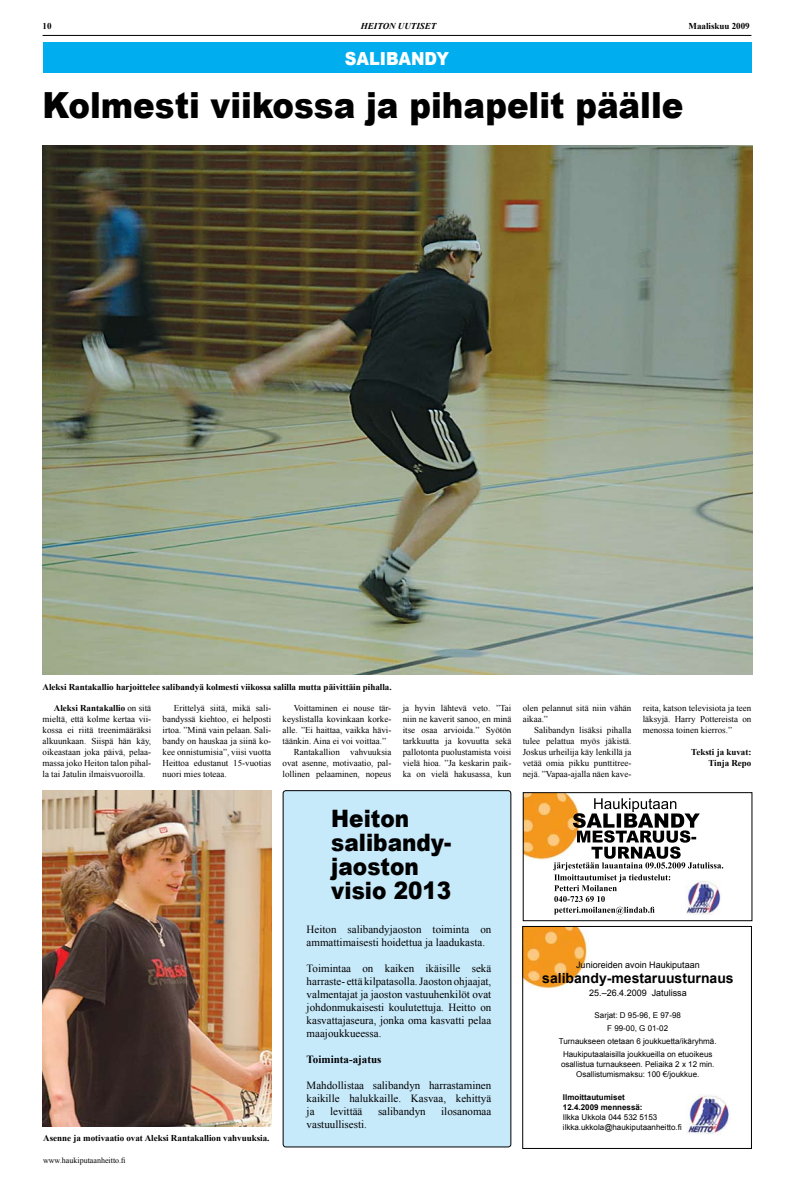
<style>
.page{position:relative;width:794px;height:1191px;background:#fff}
.page>*{position:absolute;margin:0;border:0;box-sizing:border-box;transform-origin:0 0}
.t1{font:900 36px "Arial";color:#000;scale:.9 1}
.t2{font:900 24px/24px "Arial";color:#000;scale:.9 1}
.t3{font:900 18px "Arial";color:#fff;scale:.9 1}
.t4{font:700 14px "Arial";color:#000}
.t5{font:11px/13px "Times New Roman";color:#000;text-align:justify}
.t6{font:700 11px "Times New Roman";color:#000}
.t7{font:9px/11px "Times New Roman";color:#000;text-align:justify}
.t8{font:700 9px/11px "Times New Roman";color:#000;text-align:right}
.t9{font:9px "Arial";color:#000}
.t10{font:italic 700 9px "Times New Roman";color:#000}
.t11{font:8px/12.8px "Arial";color:#000;text-align:center}
.t12{font:700 8px/10px "Arial";color:#000}
.t13{font:8px "Times New Roman";color:#000}
.s1{font-weight:700}
</style>
<div class="page">
<div style="left:283px;top:790px;width:228px;height:357px;background:#c7eafb;border-radius:3px"></div>
<div style="left:283px;top:790px;width:228px;height:357px;border:1px solid #000;border-radius:3px"></div>
<hr style="left:43px;top:35px;width:708px;height:1px;background:#000">
<div style="left:43px;top:43px;width:708px;height:30px;background:#00aeef"></div>
<img style="left:43px;top:146px;width:709px;height:528px">
<img style="left:43px;top:790px;width:228px;height:336px">
<img style="left:525px;top:794px;width:48px;height:67px">
<svg style="left:553px;top:798px;width:170px;height:116px"></svg>
<div style="left:523px;top:792px;width:229px;height:129px;border:1px solid #000"></div>
<img style="left:524px;top:928px;width:64px;height:61px">
<img style="left:687px;top:1094px;width:43px;height:40px">
<div style="left:522px;top:926px;width:230px;height:223px;border:1px solid #000"></div>
<p class="t8" style="left:43px;top:20px;width:10px">10</p>
<p class="t10" style="left:361px;top:20px;width:77px">HEITON UUTISET</p>
<p class="t8" style="left:688px;top:20px;width:63px">Maaliskuu 2009</p>
<h3 class="t3" style="left:345px;top:45px;width:118px">SALIBANDY</h3>
<h1 class="t1" style="left:43px;top:79px;width:713px">Kolmesti viikossa ja pihapelit päälle</h1>
<p class="t8" style="left:43px;top:681px;width:351px">Aleksi Rantakallio harjoittelee salibandyä kolmesti viikossa salilla mutta päivittäin pihalla.</p>
<p class="t7" style="left:43px;top:702px;width:110px;text-indent:11px"><span class="s1">Aleksi Rantakallio</span> on sitä mieltä, että kolme kertaa vii&shy;kossa ei riitä treenimääräksi alkuunkaan. Siispä hän käy, oikeastaan joka päivä, pelaa&shy;massa joko Heiton talon pihal&shy;la tai Jatulin ilmaisvuoroilla.</p>
<p class="t7" style="left:163px;top:702px;width:110px;text-indent:11px">Erittelyä siitä, mikä sali&shy;bandyssä kiehtoo, ei helposti irtoa. ”Minä vain pelaan. Sali&shy;bandy on hauskaa ja siinä ko&shy;kee onnistumisia”, viisi vuotta Heittoa edustanut 15-vuotias nuori mies toteaa.</p>
<p class="t7" style="left:294px;top:702px;width:99px">Voittaminen ei nouse tär-</p>
<p class="t7" style="left:283px;top:713px;width:110px">keyslistalla kovinkaan korke-</p>
<p class="t7" style="left:283px;top:724px;width:110px">alle. ”Ei haittaa, vaikka hävi-</p>
<p class="t7" style="left:283px;top:735px;width:105px">täänkin. Aina ei voi voittaa.”</p>
<p class="t7" style="left:294px;top:746px;width:99px">Rantakallion vahvuuksia</p>
<p class="t7" style="left:283px;top:757px;width:110px">ovat asenne, motivaatio, pal-</p>
<p class="t7" style="left:283px;top:768px;width:110px">lollinen pelaaminen, nopeus</p>
<p class="t7" style="left:403px;top:702px;width:110px">ja hyvin lähtevä veto. ”Tai niin ne kaverit sanoo, en minä itse osaa arvioida.” Syötön tarkkuutta ja kovuutta sekä pallotonta puolustamista voisi vielä hioa. ”Ja keskarin paik&shy;ka on vielä hakusassa, kun</p>
<p class="t7" style="left:523px;top:702px;width:110px">olen pelannut sitä niin vähän aikaa.”</p>
<p class="t7" style="left:523px;top:724px;width:110px;text-indent:11px">Salibandyn lisäksi pihalla tulee pelattua myös jäkistä.<br>Joskus urheilija käy lenkillä ja vetää omia pikku punttitree&shy;nejä. ”Vapaa-ajalla näen kave-</p>
<p class="t7" style="left:643px;top:702px;width:110px">reita, katson televisiota ja teen läksyjä. Harry Pottereista on menossa toinen kierros.”</p>
<p class="t8" style="left:691px;top:746px;width:62px">Teksti ja kuvat:<br>Tinja Repo</p>
<h2 class="t2" style="left:331px;top:805px;width:135px">Heiton salibandy&shy;jaoston visio 2013</h2>
<p class="t8" style="left:43px;top:1132px;width:228px">Asenne ja motivaatio ovat Aleksi Rantakallion vahvuuksia.</p>
<p class="t13" style="left:43px;top:1154px;width:84px">www.haukiputaanheitto.fi</p>
<p class="t5" style="left:307px;top:922px;width:186px">Heiton salibandyjaoston toiminta on ammattimaisesti hoidettua ja laadukasta.</p>
<p class="t5" style="left:307px;top:961px;width:186px">Toimintaa on kaiken ikäisille sekä harraste- että kilpatasolla. Jaoston ohjaajat, valmentajat ja jaoston vastuuhenkilöt ovat johdonmukaisesti koulutettuja. Heitto on kasvattajaseura, jonka oma kasvatti pelaa maajoukkueessa.</p>
<p class="t6" style="left:307px;top:1051px;width:76px">Toiminta-ajatus</p>
<p class="t5" style="left:307px;top:1078px;width:186px">Mahdollistaa salibandyn harrastaminen kaikille halukkaille. Kasvaa, kehittyä ja</p>
<p class="t5" style="left:330px;top:1104px;width:34px">levittää</p>
<p class="t5" style="left:378px;top:1104px;width:49px">salibandyn</p>
<p class="t5" style="left:441px;top:1104px;width:52px">ilosanomaa</p>
<p class="t5" style="left:307px;top:1117px;width:62px">vastuullisesti.</p>
<p class="t9" style="left:576px;top:958px;width:125px">Junioreiden avoin Haukiputaan</p>
<h3 class="t4" style="left:542px;top:969px;width:193px">salibandy-mestaruusturnaus</h3>
<p class="t9" style="left:589px;top:987px;width:99px">25.–26.4.2009 Jatulissa</p>
<p class="t11" style="left:559px;top:1009px;width:159px">Sarjat: D 95-96, E 97-98<br>F 99-00, G 01-02<br>Turnaukseen otetaan 6 joukkuetta/ikäryhmä.<br>Haukiputaalaisilla joukkueilla on etuoikeus</p>
<p class="t11" style="left:561px;top:1059px;width:155px;line-height:10px">osallistua turnaukseen. Peliaika 2 x 12 min.<br>Osallistumismaksu: 100 €/joukkue.</p>
<p class="t12" style="left:563px;top:1092px;width:81px">Ilmoittautumiset<br>12.4.2009 mennessä:</p>
<p class="t11" style="left:563px;top:1111px;width:120px;line-height:10px;text-align:left">Ilkka Ukkola 044 532 5153 ilkka.ukkola@haukiputaanheitto.fi</p>
</div>
